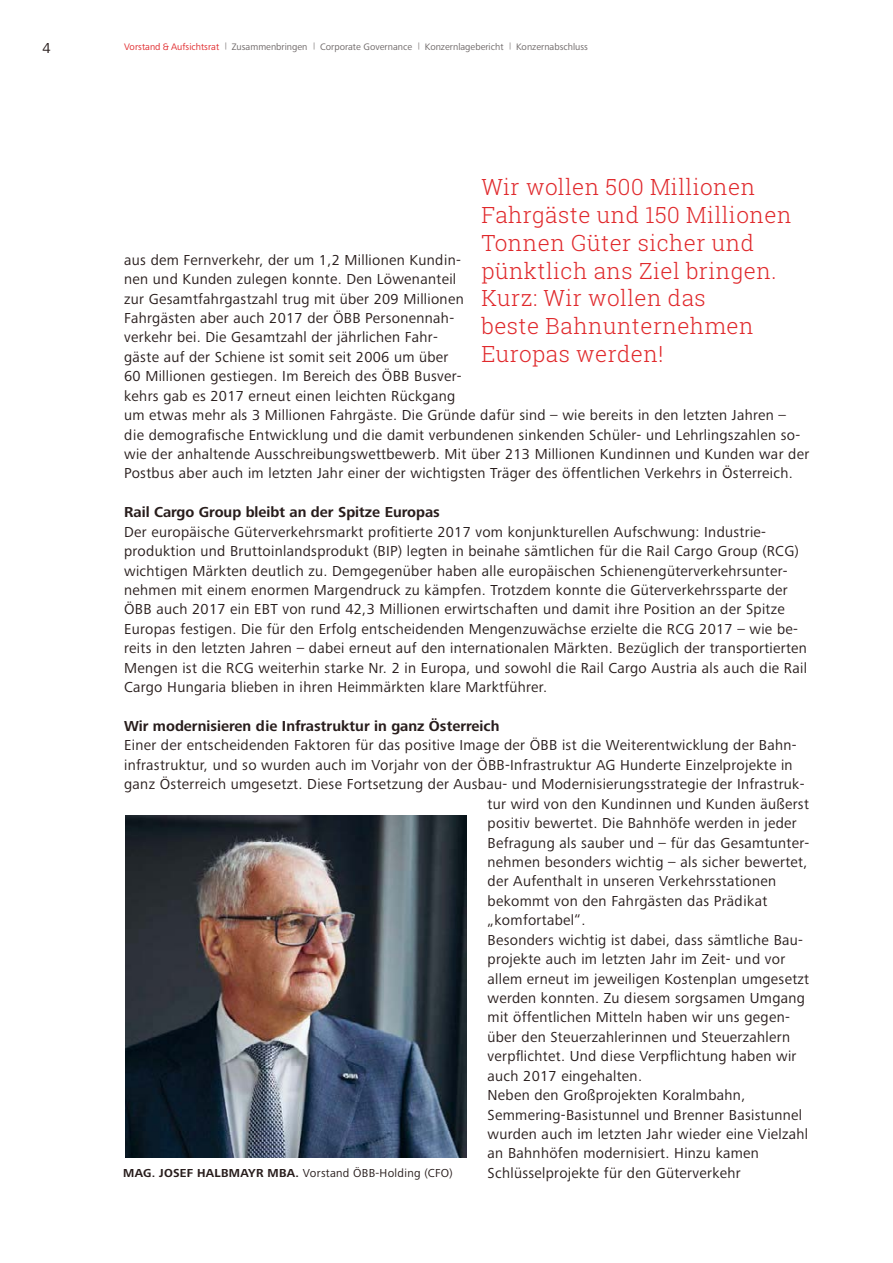
<style>
.page{position:relative;width:893px;height:1263px;background:#fff}
.page>*{position:absolute;margin:0;border:0;box-sizing:border-box;transform-origin:0 0}
.t1{font:300 22.5px/27.8px "Roboto Slab";letter-spacing:.02em;color:#e0292c}
.t2{font:15px/19.4px "Frutiger Next Pro";letter-spacing:.02em;color:#281d1c}
.t3{font:700 15px "Frutiger Next Pro";color:#281d1c}
.t4{font:12px "Frutiger Next Pro";letter-spacing:.02em;color:#281d1c}
.t5{font:9.75px "Frutiger Next Pro";color:#6d6767}
.s1{color:#e0292c}
.s2{font-weight:700}
</style>
<div class="page">
<img style="left:125px;top:815px;width:341px;height:342px">
<p class="t2" style="left:43px;top:39px;width:10px">4</p>
<p class="t5" style="left:124px;top:42px;width:465px"><span class="s1">Vorstand &amp; Aufsichtsrat</span> <sup>|</sup> Zusammenbringen <sup>|</sup> Corporate Governance <sup>|</sup> Konzernlagebericht <sup>|</sup> Konzernabschluss</p>
<h1 class="t1" style="left:481px;top:175px;width:312px">Wir wollen 500 Millionen<br>Fahrgäste und 150 Millionen<br>Tonnen Güter sicher und pünktlich ans Ziel bringen.<br>Kurz: Wir wollen das<br>beste Bahnunternehmen<br>Europas werden!</h1>
<p class="t2" style="left:124px;top:251px;width:687px">aus dem Fernverkehr, der um 1,2 Millionen Kundin-<br>nen und Kunden zulegen konnte. Den Löwenanteil<br>zur Gesamtfahrgastzahl trug mit über 209 Millionen<br>Fahrgästen aber auch 2017 der ÖBB Personennah-<br>verkehr bei. Die Gesamt zahl der jährlichen Fahr-<br>gäste auf der Schiene ist somit seit 2006 um über<br>60 Millionen gestiegen. Im Bereich des ÖBB Busver-<br>kehrs gab es 2017 erneut einen leichten Rückgang<br>um etwas mehr als 3 Millionen Fahrgäste. Die Gründe dafür sind – wie bereits in den letzten Jahren – die demografische Entwicklung und die damit verbundenen sinkenden Schüler- und Lehrlingszahlen so&shy;wie der anhaltende Ausschreibungswettbewerb. Mit über 213 Millionen Kundinnen und Kunden war der Postbus aber auch im letzten Jahr einer der wichtigsten Träger des öffentlichen Verkehrs in Österreich.</p>
<p class="t3" style="left:124px;top:505px;width:317px">Rail Cargo Group bleibt an der Spitze Europas</p>
<p class="t2" style="left:124px;top:523px;width:684px">Der europäische Güterverkehrsmarkt profitierte 2017 vom konjunkturellen Aufschwung: Industrie&shy;produktion und Bruttoinlandsprodukt (BIP) legten in beinahe sämtlichen für die Rail Cargo Group (RCG) wichtigen Märkten deutlich zu. Demgegenüber haben alle europäischen Schienengüterverkehrsunter&shy;nehmen mit einem enormen Margendruck zu kämpfen. Trotzdem konnte die Güterverkehrssparte der ÖBB auch 2017 ein EBT von rund 42,3 Millionen erwirtschaften und damit ihre Position an der Spitze Europas festigen. Die für den Erfolg entscheidenden Mengenzuwächse erzielte die RCG 2017 – wie be&shy;reits in den letzten Jahren – dabei erneut auf den internationalen Märkten. Bezüglich der transpor tierten Mengen ist die RCG weiterhin starke Nr. 2 in Europa, und sowohl die Rail Cargo Austria als auch die Rail Cargo Hungaria blieben in ihren Heimmärkten klare Marktführer.</p>
<p class="t3" style="left:124px;top:719px;width:377px">Wir modernisieren die Infrastruktur in ganz Österreich</p>
<p class="t2" style="left:124px;top:736px;width:674px">Einer der entscheidenden Faktoren für das positive Image der ÖBB ist die Weiterentwicklung der Bahn-</p>
<p class="t2" style="left:124px;top:756px;width:670px">infrastruktur, und so wurden auch im Vorjahr von der ÖBB-Infrastruktur AG Hunderte Einzel projekte in</p>
<p class="t2" style="left:124px;top:775px;width:682px">ganz Österreich umgesetzt. Diese Fort setzung der Ausbau- und Moderni sierungs strategie der Infrastruk-</p>
<p class="t2" style="left:488px;top:795px;width:323px">tur wird von den Kundinnen und Kunden äußerst</p>
<p class="t2" style="left:488px;top:814px;width:311px">positiv bewertet. Die Bahnhöfe werden in jeder</p>
<p class="t2" style="left:488px;top:833px;width:323px">Befragung als sauber und – für das Gesamtunter-</p>
<p class="t2" style="left:488px;top:853px;width:321px">nehmen beson ders wichtig – als sicher bewertet,</p>
<p class="t2" style="left:488px;top:872px;width:290px">der Aufenthalt in unseren Verkehrs stationen</p>
<p class="t2" style="left:488px;top:892px;width:281px">bekommt von den Fahrgästen das Prädikat</p>
<p class="t2" style="left:488px;top:911px;width:99px">„komfortabel“.</p>
<p class="t2" style="left:488px;top:931px;width:317px">Besonders wichtig ist dabei, dass sämtliche Bau-</p>
<p class="t2" style="left:488px;top:950px;width:299px">projekte auch im letzten Jahr im Zeit- und vor</p>
<p class="t2" style="left:488px;top:969px;width:323px">allem erneut im jeweiligen Kostenplan umgesetzt</p>
<p class="t2" style="left:488px;top:989px;width:319px">werden konnten. Zu diesem sorgsamen Umgang</p>
<p class="t2" style="left:488px;top:1008px;width:304px">mit öffentlichen Mitteln haben wir uns gegen-</p>
<p class="t2" style="left:488px;top:1028px;width:304px">über den Steuerzahlerinnen und Steuerzahlern</p>
<p class="t2" style="left:488px;top:1047px;width:310px">verpflichtet. Und diese Verpflichtung haben wir</p>
<p class="t2" style="left:488px;top:1067px;width:156px">auch 2017 eingehalten.</p>
<p class="t2" style="left:488px;top:1086px;width:259px">Neben den Großprojekten Koralmbahn,</p>
<p class="t2" style="left:488px;top:1105px;width:316px">Semmering- Basistunnel und Brenner Basistunnel</p>
<p class="t2" style="left:488px;top:1125px;width:322px">wurden auch im letzten Jahr wieder eine Vielzahl</p>
<p class="t2" style="left:488px;top:1144px;width:273px">an Bahnhöfen modernisiert. Hinzu kamen</p>
<p class="t4" style="left:123px;top:1167px;width:331px"><span class="s2">MAG. JOSEF HALBMAYR MBA.</span> Vorstand ÖBB-Holding (CFO)</p>
<p class="t2" style="left:488px;top:1164px;width:255px">Schlüssel projekte für den Güterverkehr</p>
</div>
